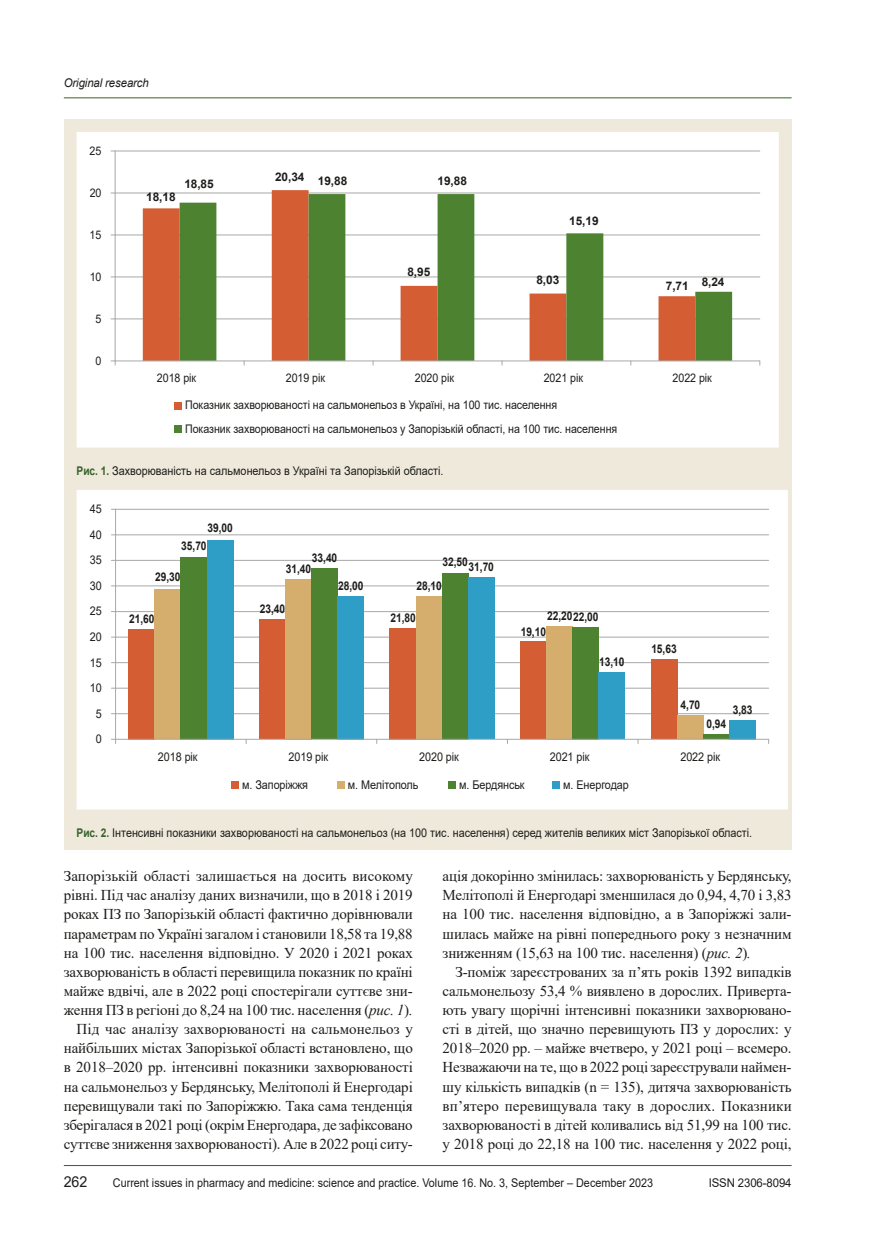
<style>
.page{position:relative;width:881px;height:1234px;background:#fff}
.page>*{position:absolute;margin:0;border:0;box-sizing:border-box;transform-origin:0 0}
.tecst{font:15px/19px "Times New Roman";letter-spacing:-.01em;color:#1d1d1b;text-align:justify}
.tecst_1{font:15px/19px "Times New Roman";letter-spacing:-.01em;color:#1d1d1b;text-align:justify}
.t1{font:15px "Arial";color:#1d1d1b;scale:.95 1}
.примечание{font:12px "Arial";color:#1d1d1b;scale:.9 1}
.t2{font:700 12px "Arial";letter-spacing:-.005em;color:#1d1d1b;scale:.85 1}
.t3{font:italic 12px "Arial";letter-spacing:-.01em;color:#1d1d1b;scale:.95 1}
.примечание-2{font:12px "Arial";color:#1d1d1b;scale:.95 1}
.t4{font:11.85px/23.7px "Arial";letter-spacing:-.005em;color:#1d1d1b;scale:.9 1}
.t5{font:700 11.85px "Arial";letter-spacing:-.005em;color:#1d1d1b}
.s1{font-weight:700;color:#35622a}
.s2{font-style:italic}
</style>
<div class="page">
<hr style="left:64px;top:1164px;width:727px;height:1px;background:#35622a">
<hr style="left:64px;top:97px;width:727px;height:1px;background:#35622a">
<div style="left:64px;top:119px;width:727px;height:730px;background:#efe9dc"></div>
<svg style="left:76px;top:132px;width:703px;height:316px;background:#e5e1d4"></svg>
<svg style="left:76px;top:490px;width:712px;height:320px;background:#dbddd3"></svg>
<p class="t3" style="left:64px;top:75px;width:91px">Original research</p>
<p class="t4" style="left:90px;top:139px;width:15px">25</p>
<p class="t4" style="left:90px;top:181px;width:15px">20</p>
<p class="t4" style="left:90px;top:223px;width:15px">15</p>
<p class="t4" style="left:90px;top:264px;width:15px">10</p>
<p class="t4" style="left:95px;top:306px;width:8px">5</p>
<p class="t4" style="left:95px;top:348px;width:8px">0</p>
<p class="t5" style="left:146px;top:188px;width:31px">18,18</p>
<p class="t5" style="left:275px;top:168px;width:31px">20,34</p>
<p class="t5" style="left:184px;top:176px;width:31px">18,85</p>
<p class="t5" style="left:318px;top:173px;width:31px">19,88</p>
<p class="t5" style="left:437px;top:173px;width:31px">19,88</p>
<p class="t5" style="left:407px;top:264px;width:24px">8,95</p>
<p class="t5" style="left:569px;top:212px;width:31px">15,19</p>
<p class="t5" style="left:536px;top:271px;width:24px">8,03</p>
<p class="t5" style="left:665px;top:277px;width:24px">7,71</p>
<p class="t5" style="left:701px;top:273px;width:24px">8,24</p>
<p class="t4" style="left:157px;top:365px;width:45px">2018 рік</p>
<p class="t4" style="left:286px;top:365px;width:45px">2019 рік</p>
<p class="t4" style="left:414px;top:365px;width:45px">2020 рік</p>
<p class="t4" style="left:543px;top:365px;width:45px">2021 рік</p>
<p class="t4" style="left:672px;top:365px;width:45px">2022 рік</p>
<p class="t4" style="left:185px;top:393px;width:481px">Показник захворюваності на сальмонельоз в Україні, на 100 тис. населення<br>Показник захворюваності на сальмонельоз у Запорізькій області, на 100 тис. населення</p>
<p class="примечание" style="left:77px;top:462px;width:409px"><span class="s1">Рис. 1.</span> Захворюваність на сальмонельоз в Україні та Запорізькій області.</p>
<p class="примечание" style="left:90px;top:500px;width:15px">45</p>
<p class="примечание" style="left:90px;top:526px;width:15px">40</p>
<p class="примечание" style="left:90px;top:551px;width:15px">35</p>
<p class="примечание" style="left:90px;top:577px;width:15px">30</p>
<p class="примечание" style="left:90px;top:602px;width:15px">25</p>
<p class="примечание" style="left:90px;top:628px;width:15px">20</p>
<p class="примечание" style="left:90px;top:654px;width:15px">15</p>
<p class="примечание" style="left:90px;top:679px;width:15px">10</p>
<p class="примечание" style="left:96px;top:705px;width:8px">5</p>
<p class="примечание" style="left:96px;top:730px;width:8px">0</p>
<p class="t2" style="left:207px;top:519px;width:31px">39,00</p>
<p class="t2" style="left:181px;top:537px;width:31px">35,70</p>
<p class="t2" style="left:155px;top:568px;width:31px">29,30</p>
<p class="t2" style="left:129px;top:610px;width:31px">21,60</p>
<p class="t2" style="left:312px;top:549px;width:31px">33,40</p>
<p class="t2" style="left:442px;top:553px;width:31px">32,50</p>
<p class="t2" style="left:468px;top:558px;width:31px">31,70</p>
<p class="t2" style="left:286px;top:560px;width:31px">31,40</p>
<p class="t2" style="left:260px;top:600px;width:31px">23,40</p>
<p class="t2" style="left:338px;top:577px;width:31px">28,00</p>
<p class="t2" style="left:416px;top:576px;width:31px">28,10</p>
<p class="t2" style="left:390px;top:609px;width:31px">21,80</p>
<p class="t2" style="left:547px;top:607px;width:62px">22,2022,00</p>
<p class="t2" style="left:520px;top:622px;width:31px">19,10</p>
<p class="t2" style="left:599px;top:653px;width:31px">13,10</p>
<p class="t2" style="left:651px;top:640px;width:31px">15,63</p>
<p class="t2" style="left:680px;top:696px;width:25px">4,70</p>
<p class="t2" style="left:732px;top:700px;width:25px">3,83</p>
<p class="t2" style="left:706px;top:715px;width:25px">0,94</p>
<p class="примечание" style="left:158px;top:748px;width:46px">2018 рік</p>
<p class="примечание" style="left:288px;top:748px;width:46px">2019 рік</p>
<p class="примечание" style="left:419px;top:748px;width:46px">2020 рік</p>
<p class="примечание" style="left:549px;top:748px;width:46px">2021 рік</p>
<p class="примечание" style="left:680px;top:748px;width:46px">2022 рік</p>
<p class="примечание" style="left:242px;top:776px;width:75px">м. Запоріжжя</p>
<p class="примечание" style="left:347px;top:776px;width:80px">м. Мелітополь</p>
<p class="примечание" style="left:459px;top:776px;width:74px">м. Бердянськ</p>
<p class="примечание" style="left:563px;top:776px;width:75px">м. Енергодар</p>
<p class="примечание" style="left:77px;top:824px;width:751px"><span class="s1">Рис. 2.</span> Інтенсивні показники захворюваності на сальмонельоз (на 100 тис. населення) серед жителів великих міст Запорізької області.</p>
<p class="tecst_1" style="left:64px;top:865px;width:350px">Запорізькій області залишається на досить високому рівні. Під час аналізу даних визначили, що в 2018 і 2019 роках ПЗ по Запорізькій області фактично дорівнювали параметрам по Україні загалом і становили 18,58 та 19,88 на 100 тис. населення відповідно. У 2020 і 2021 роках захворюваність в області перевищила показник по країні майже вдвічі, але в 2022 році спостерігали суттєве зни&shy;ження ПЗ в регіоні до 8,24 на 100 тис. населення (<span class="s2">рис. 1</span>)<span class="s2">.</span></p>
<p class="tecst" style="left:64px;top:1018px;width:350px;text-indent:13px">Під час аналізу захворюваності на сальмонельоз у найбільших містах Запорізької області встановлено, що в 2018–2020 рр. інтенсивні показники захворюваності на сальмонельоз у Бердянську, Мелітополі й Енергодарі перевищували такі по Запоріжжю. Така сама тенденція зберігалася в 2021 році (окрім Енергодара, де зафіксовано суттєве зниження захворюваності). Але в 2022 році ситу-</p>
<p class="tecst" style="left:442px;top:865px;width:350px">ація докорінно змінилась: захворюваність у Бердянську, Мелітополі й Енергодарі зменшилася до 0,94, 4,70 і 3,83 на 100 тис. населення відповідно, а в Запоріжжі зали&shy;шилась майже на рівні попереднього року з незначним зниженням (15,63 на 100 тис. населення) (<span class="s2">рис. 2</span>)<span class="s2">.</span></p>
<p class="tecst" style="left:442px;top:961px;width:350px;text-indent:13px">З-поміж зареєстрованих за п’ять років 1392 випадків сальмонельозу 53,4 % виявлено в дорослих. Приверта&shy;ють увагу щорічні інтенсивні показники захворювано&shy;сті в дітей, що значно перевищують ПЗ у дорослих: у 2018–2020 рр. – майже вчетверо, у 2021 році – всемеро.<br>Незважаючи на те, що в 2022 році зареєстрували наймен&shy;шу кількість випадків (n = 135), дитяча захворюваність вп’ятеро перевищувала таку в дорослих. Показники захворюваності в дітей коливались від 51,99 на 100 тис. у 2018 році до 22,18 на 100 тис. населення у 2022 році,</p>
<p class="t1" style="left:64px;top:1171px;width:26px">262</p>
<p class="примечание" style="left:113px;top:1174px;width:601px">Current issues in pharmacy and medicine: science and practice. Volume 16. No. 3, September – December 2023</p>
<p class="примечание-2" style="left:708px;top:1174px;width:89px">ISSN 2306-8094</p>
</div>
